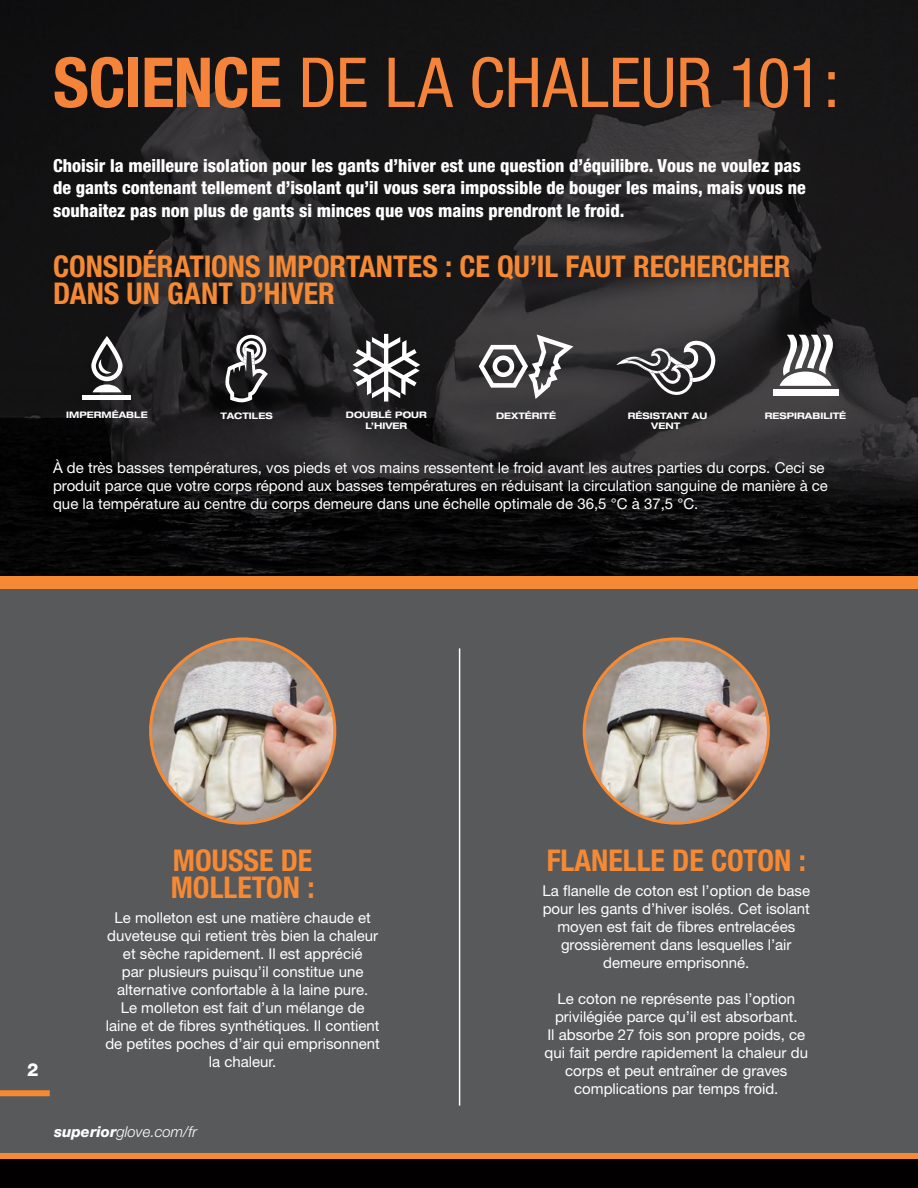
<style>
.page{position:relative;width:918px;height:1188px;background:#fff}
.page>*{position:absolute;margin:0;border:0;box-sizing:border-box;transform-origin:0 0}
.t1{font:condensed 69px "Helvetica Neue LT Std";color:#f5843a}
.t2{font:700 condensed 30px/27px "Helvetica Neue LT Std";color:#f68933}
.t3{font:800 condensed 18px/22.5px "Helvetica Neue LT Std";color:#fff}
.t4{font:800 18px "Helvetica Neue LT Std";color:#fff}
.t5{font:15px/18px "Helvetica Neue LT Std";color:#fff;text-align:center}
.t6{font:italic 300 15px "Helvetica Neue LT Std";color:#fff}
.Paragraph{font:700 expanded 9px/10.8px "Helvetica Neue LT Std";color:#fff;text-align:center}
.s1{font-weight:700}
.s2{font-weight:800}
</style>
<div class="page">
<svg style="left:0;top:0;width:918px;height:577px;background:#1c1b1c"></svg>
<div style="left:0;top:579px;width:918px;height:601px;background:#58595b"></div>
<div style="left:0;top:577px;width:918px;height:12px;background:#f68933"></div>
<svg style="left:224px;top:335px;width:44px;height:67px"></svg>
<svg style="left:479px;top:334px;width:94px;height:65px"></svg>
<div style="left:773px;top:389px;width:65px;height:7px;background:#fff"></div>
<svg style="left:779px;top:335px;width:61px;height:51px"></svg>
<svg style="left:353px;top:334px;width:67px;height:68px"></svg>
<svg style="left:616px;top:338px;width:100px;height:60px;background:#545354"></svg>
<svg style="left:91px;top:336px;width:32px;height:56px"></svg>
<hr style="left:83px;top:395px;width:48px;height:4px;background:#fff">
<hr style="left:459px;top:648px;width:1px;height:458px;background:#fff">
<img style="left:151px;top:639px;width:184px;height:184px;border-radius:92px">
<img style="left:584px;top:639px;width:184px;height:184px;border-radius:92px">
<div style="left:0;top:1090px;width:50px;height:6px;background:#f68933"></div>
<div style="left:0;top:1153px;width:918px;height:6px;background:#f68933"></div>
<div style="left:0;top:1159px;width:918px;height:29px;background:#020000"></div>
<p class="t1" style="left:53px;top:43px;width:788px"><span class="s1">SCIENCE</span> DE LA CHALEUR 101:</p>
<p class="t3" style="left:53px;top:154px;width:754px">Choisir la meilleure isolation pour les gants d’hiver est une question d’équilibre. Vous ne voulez pas de gants contenant tellement d’isolant qu’il vous sera impossible de bouger les mains, mais vous ne souhaitez pas non plus de gants si minces que vos mains prendront le froid.</p>
<p class="t2" style="left:53px;top:253px;width:739px">CONSIDÉRATIONS IMPORTANTES : CE QU’IL FAUT RECHERCHER<br>DANS UN GANT D’HIVER</p>
<p class="Paragraph" style="left:66px;top:410px;width:83px">IMPERMÉABLE</p>
<p class="Paragraph" style="left:221px;top:410px;width:54px">TACTILES</p>
<p class="Paragraph" style="left:346px;top:410px;width:82px">DOUBLÉ POUR</p>
<p class="Paragraph" style="left:496px;top:410px;width:61px">DEXTÉRITÉ</p>
<p class="Paragraph" style="left:765px;top:410px;width:83px">RESPIRABILITÉ</p>
<p class="Paragraph" style="left:366px;top:420px;width:43px">L’HIVER</p>
<p class="Paragraph" style="left:628px;top:410px;width:81px">RÉSISTANT AU<br>VENT</p>
<p class="t5" style="left:53px;top:459px;width:776px;text-align:left">À de très basses températures, vos pieds et vos mains ressentent le froid avant les autres parties du corps. Ceci se produit parce que votre corps répond aux basses températures en réduisant la circulation sanguine de manière à ce que la température au centre du corps demeure dans une échelle optimale de 36,5 °C à 37,5 °C.</p>
<p class="t4" style="left:27px;top:1059px;width:13px">2</p>
<p class="t2" style="left:171px;top:847px;width:145px">MOUSSE DE<br>MOLLETON :</p>
<p class="t5" style="left:105px;top:908px;width:276px">Le molleton est une matière chaude et duveteuse qui retient très bien la chaleur et sèche rapidement. Il est apprécié<br>par plusieurs puisqu’il constitue une alternative confortable à la laine pure.<br>Le molleton est fait d’un mélange de laine et de fibres synthétiques. Il contient de petites poches d’air qui emprisonnent la chaleur.</p>
<p class="t6" style="left:54px;top:1123px;width:145px"><span class="s2">superior</span>glove.com/fr</p>
<p class="t2" style="left:547px;top:847px;width:261px">FLANELLE DE COTON :</p>
<p class="t5" style="left:543px;top:881px;width:269px">La flanelle de coton est l’option de base pour les gants d’hiver isolés. Cet isolant moyen est fait de fibres entrelacées grossièrement dans lesquelles l’air demeure emprisonné.</p>
<p class="t5" style="left:545px;top:989px;width:265px">Le coton ne représente pas l’option privilégiée parce qu’il est absorbant.<br>Il absorbe 27 fois son propre poids, ce qui fait perdre rapidement la chaleur du corps et peut entraîner de graves</p>
<p class="t5" style="left:574px;top:1079px;width:206px">complications par temps froid.</p>
</div>
